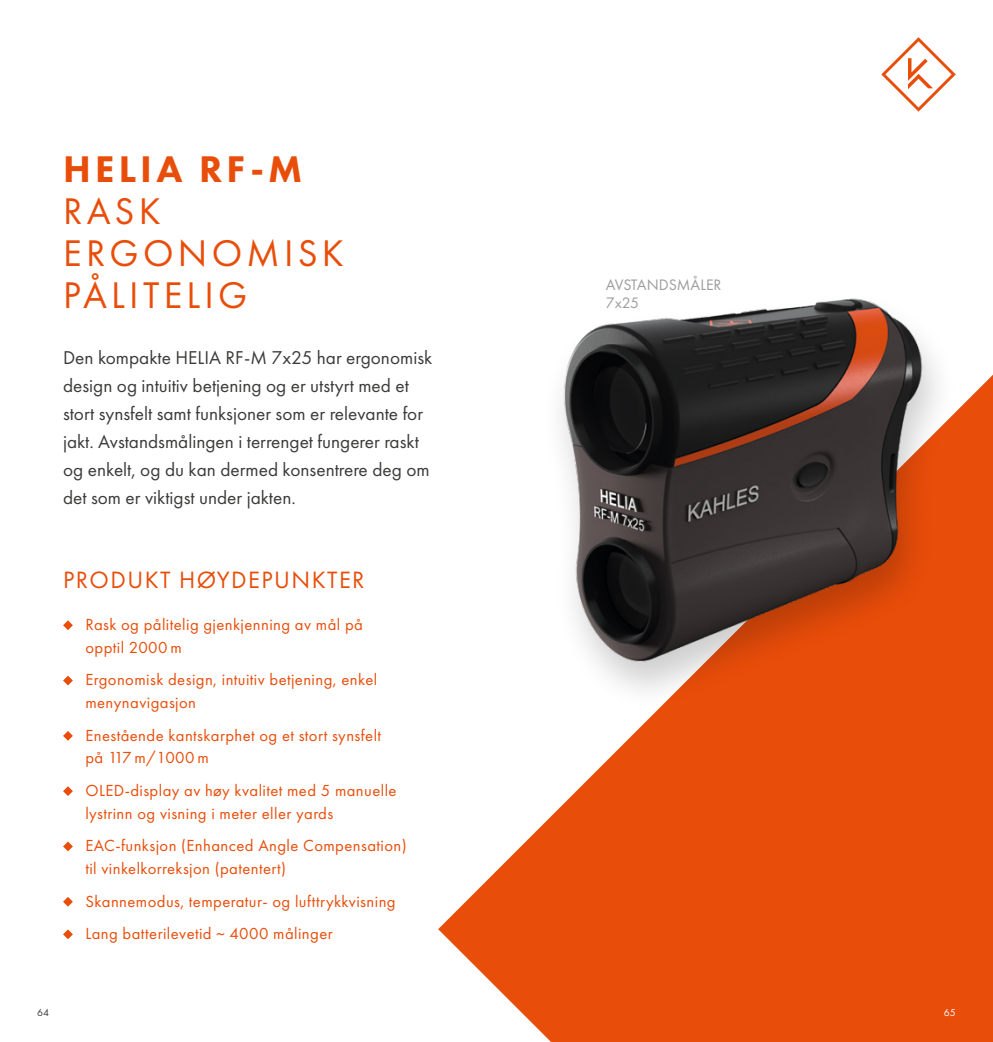
<style>
.page{position:relative;width:993px;height:1042px;background:#fff}
.page>*{position:absolute;margin:0;border:0;box-sizing:border-box;transform-origin:0 0}
.t1{font:38.5px/42px "Futura PT";letter-spacing:.11em;color:#e94d0a}
.t2{font:800 38.5px "Futura PT";letter-spacing:.11em;color:#e94d0a}
.t3{font:24.5px "Futura PT";letter-spacing:.06em;color:#e94d0a}
.t4{font:19.25px/28px "Futura PT";color:#3b3b3a}
.t5{font:16.62px/22.8px "Futura PT";letter-spacing:.025em;color:#e94d0a}
.t6{font:15.75px/18.4px "Futura PT";color:#9c9d9d}
.t7{font:10.5px "Futura PT";color:#fff}
.t8{font:10.5px "Futura PT";color:#3b3b3a}
</style>
<div class="page">
<svg style="left:438px;top:375px;width:554px;height:667px;fill:#e94d0a"></svg>
<div style="left:540px;top:290px;width:418px;height:422px;background:#000;opacity:.2"></div>
<img style="left:496px;top:290px;width:484px;height:386px">
<svg style="left:881px;top:37px;width:74px;height:75px"></svg>
<svg style="left:63px;top:620px;width:10px;height:10px"></svg>
<svg style="left:63px;top:675px;width:10px;height:10px"></svg>
<svg style="left:63px;top:731px;width:10px;height:10px"></svg>
<svg style="left:63px;top:786px;width:10px;height:10px"></svg>
<svg style="left:63px;top:841px;width:10px;height:10px"></svg>
<svg style="left:63px;top:897px;width:10px;height:9px"></svg>
<svg style="left:63px;top:929px;width:10px;height:10px"></svg>
<h1 class="t2" style="left:63px;top:145px;width:240px">HELIA RF-M</h1>
<h1 class="t1" style="left:63px;top:190px;width:282px">RASK<br>ERGONOMISK<br>PÅLITELIG</h1>
<p class="t4" style="left:63px;top:343px;width:370px">Den kompakte HELIA RF-M 7x25 har ergonomisk design og intuitiv betjening og er utstyrt med et stort synsfelt samt funksjoner som er relevante for jakt. Avstandsmålingen i terrenget fungerer raskt og enkelt, og du kan dermed konsentrere deg om det som er viktigst under jakten.</p>
<h2 class="t3" style="left:63px;top:565px;width:303px">PRODUKT HØYDEPUNKTER</h2>
<p class="t5" style="left:85px;top:613px;width:279px">Rask og pålitelig gjenkjenning av mål på opptil 2000 m</p>
<p class="t5" style="left:85px;top:668px;width:293px">Ergonomisk design, intuitiv betjening, enkel menynavigasjon</p>
<p class="t5" style="left:85px;top:724px;width:297px">Enestående kantskarphet og et stort synsfelt på 117 m/1000 m</p>
<p class="t5" style="left:85px;top:779px;width:312px">OLED-display av høy kvalitet med 5 manuelle lystrinn og visning i meter eller yards</p>
<p class="t5" style="left:85px;top:834px;width:323px">EAC-funksjon (Enhanced Angle Compensation) til vinkelkorreksjon (patentert)</p>
<p class="t5" style="left:85px;top:885px;width:312px;line-height:32.6px">Skannemodus, temperatur- og lufttrykkvisning<br>Lang batterilevetid ~ 4000 målinger</p>
<p class="t8" style="left:37px;top:1006px;width:13px">64</p>
<p class="t6" style="left:605px;top:275px;width:117px">AVSTANDSMÅLER<br>7x25</p>
<p class="t7" style="left:943px;top:1006px;width:13px">65</p>
</div>
